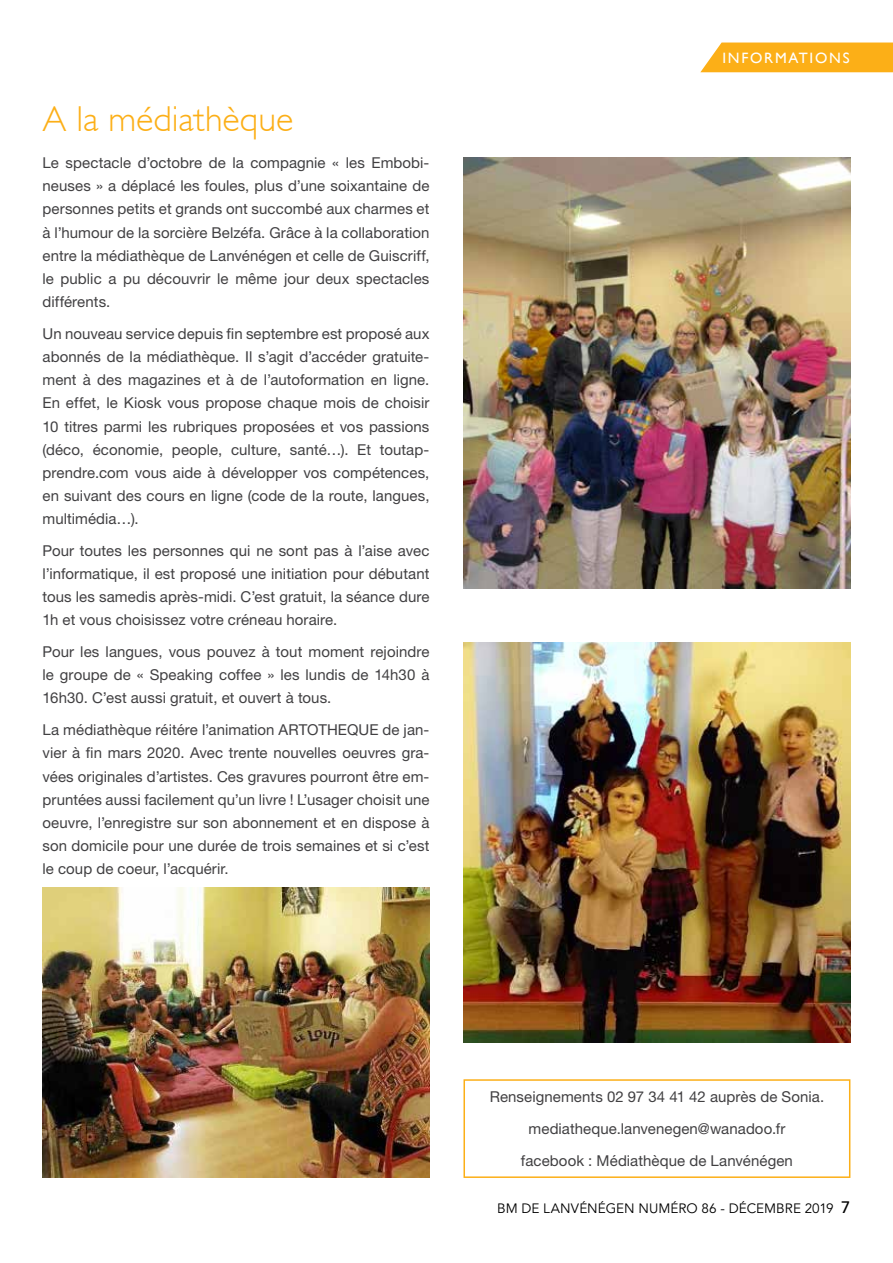
<style>
.page{position:relative;width:893px;height:1263px;background:#fff}
.page>*{position:absolute;margin:0;border:0;box-sizing:border-box;transform-origin:0 0}
.t1{font:300 36px "Gill Sans";color:#fcaf17}
.t2{font:15px/23.2px "Helvetica Neue LT Std";letter-spacing:.005em;color:#414042;text-align:justify}
.t3{font:15px "Gill Sans";letter-spacing:.115em;color:#fff}
.t4{font:13.5px "Avenir LT Std";letter-spacing:.005em;color:#000}
.s1{font-weight:500;font-size:16.5px}
</style>
<div class="page">
<div style="left:463px;top:1079px;width:387px;height:99px;border:2px solid #fcaf17"></div>
<div style="left:700px;top:43px;width:193px;height:29px;background:#fcaf17"></div>
<img style="left:463px;top:642px;width:387px;height:400px">
<img style="left:463px;top:157px;width:387px;height:431px">
<img style="left:43px;top:888px;width:386px;height:290px">
<h1 class="t1" style="left:43px;top:99px;width:252px">A la médiathèque</h1>
<p class="t2" style="left:43px;top:151px;width:388px">Le spectacle d’octobre de la compagnie « les Embobi&shy;neuses » a déplacé les foules, plus d’une soixantaine de personnes petits et grands ont succombé aux charmes et à l’humour de la sorcière Belzéfa. Grâce à la collaboration entre la médiathèque de Lanvénégen et celle de Guiscriff, le public a pu découvrir le même jour deux spectacles différents.</p>
<p class="t2" style="left:43px;top:322px;width:388px">Un nouveau service depuis fin septembre est proposé aux abonnés de la médiathèque. Il s’agit d’accéder gratuite&shy;ment à des magazines et à de l’autoformation en ligne.<br>En effet, le Kiosk vous propose chaque mois de choisir 10 titres parmi les rubriques proposées et vos passions (déco, économie, people, culture, santé…). Et toutap&shy;prendre.com vous aide à développer vos compétences, en suivant des cours en ligne (code de la route, langues, multimédia…).</p>
<p class="t2" style="left:43px;top:539px;width:388px">Pour toutes les personnes qui ne sont pas à l’aise avec l’informatique, il est proposé une initiation pour débutant tous les samedis après-midi. C’est gratuit, la séance dure 1h et vous choisissez votre créneau horaire.</p>
<p class="t2" style="left:43px;top:640px;width:388px">Pour les langues, vous pouvez à tout moment rejoindre le groupe de « Speaking coffee » les lundis de 14h30 à 16h30. C’est aussi gratuit, et ouvert à tous.</p>
<p class="t2" style="left:43px;top:718px;width:388px">La médiathèque réitére l’animation ARTOTHEQUE de jan&shy;vier à fin mars 2020. Avec trente nouvelles oeuvres gra&shy;vées originales d’artistes. Ces gravures pourront être em&shy;pruntées aussi facilement qu’un livre ! L’usager choisit une oeuvre, l’enregistre sur son abonnement et en dispose à son domicile pour une durée de trois semaines et si c’est le coup de coeur, l’acquérir.</p>
<p class="t3" style="left:722px;top:49px;width:129px">INFORMATIONS</p>
<p class="t2" style="left:490px;top:1080px;width:336px;line-height:32px;text-align:center">Renseignements 02 97 34 41 42 auprès de Sonia. mediatheque.lanvenegen@wanadoo.fr<br>facebook : Médiathèque de Lanvénégen</p>
<p class="t4" style="left:497px;top:1200px;width:355px">BM DE LANVÉNÉGEN NUMÉRO 86 - DÉCEMBRE 2019 <span class="s1">7</span></p>
</div>
